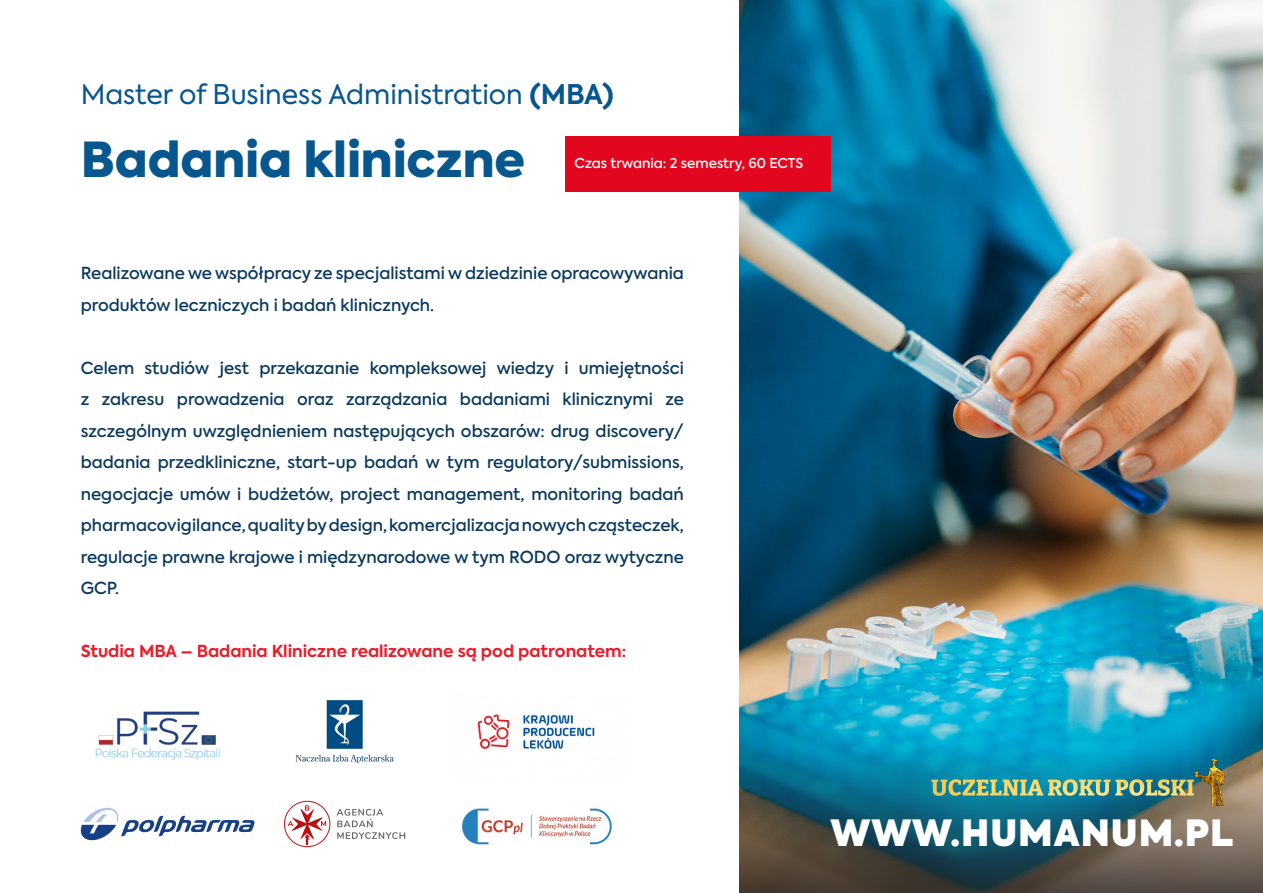
<style>
.page{position:relative;width:1263px;height:893px;background:#fff}
.page>*{position:absolute;margin:0;border:0;box-sizing:border-box;transform-origin:0 0}
.t1{font:900 48px "Axiforma";color:#07568e}
.t2{font:800 36px "Axiforma";letter-spacing:.025em;color:#fff}
.t3{font:27px "Axiforma";color:#07568e}
.t4{font:500 16.5px/31.5px "Axiforma";color:#09385c}
.t5{font:700 16.5px "Axiforma";color:#eb1c2a}
.t6{font:500 13.5px "Axiforma";color:#fff}
.s1{font-weight:700}
</style>
<div class="page">
<img style="left:740px;top:0;width:523px;height:697px">
<div style="left:566px;top:136px;width:265px;height:55px;background:#e2071e"></div>
<img style="left:296px;top:700px;width:98px;height:63px">
<img style="left:95px;top:711px;width:125px;height:49px">
<img style="left:462px;top:808px;width:150px;height:37px">
<img style="left:477px;top:714px;width:118px;height:36px">
<svg style="left:81px;top:808px;width:173px;height:32px"></svg>
<svg style="left:337px;top:809px;width:68px;height:30px"></svg>
<div style="left:284px;top:801px;width:46px;height:46px;border:1px solid #c90d0d;border-radius:50%"></div>
<svg style="left:288px;top:805px;width:38px;height:40px"></svg>
<svg style="left:740px;top:697px;width:523px;height:196px;background:#2a7586"></svg>
<svg style="left:948px;top:779px;width:222px;height:17px;background:#80ad86"></svg>
<img style="left:1195px;top:759px;width:29px;height:47px">
<h3 class="t3" style="left:81px;top:77px;width:535px">Master of Business Administration <span class="s1">(MBA)</span></h3>
<h1 class="t1" style="left:81px;top:126px;width:446px">Badania kliniczne</h1>
<p class="t6" style="left:575px;top:154px;width:230px">Czas trwania: 2 semestry, 60 ECTS</p>
<p class="t4" style="left:81px;top:258px;width:605px">Realizowane we współpracy ze specjalistami w dziedzinie opracowywania produktów leczniczych i badań klinicznych.</p>
<p class="t4" style="left:81px;top:352px;width:605px;text-align:justify">Celem studiów jest przekazanie kompleksowej wiedzy i umiejętności z zakresu prowadzenia oraz zarządzania badaniami klinicznymi ze szczególnym uwzględnieniem następujących obszarów: drug discovery/ badania przedkliniczne, start-up badań w tym regulatory/submissions, negocjacje umów i budżetów, project management, monitoring badań pharmacovigilance, quality by design, komercjalizacja nowych cząsteczek, regulacje prawne krajowe i międzynarodowe w tym RODO oraz wytyczne GCP.</p>
<p class="t5" style="left:81px;top:640px;width:547px">Studia MBA – Badania Kliniczne realizowane są pod patronatem:</p>
<h2 class="t2" style="left:831px;top:807px;width:404px">WWW.HUMANUM.PL</h2>
</div>
